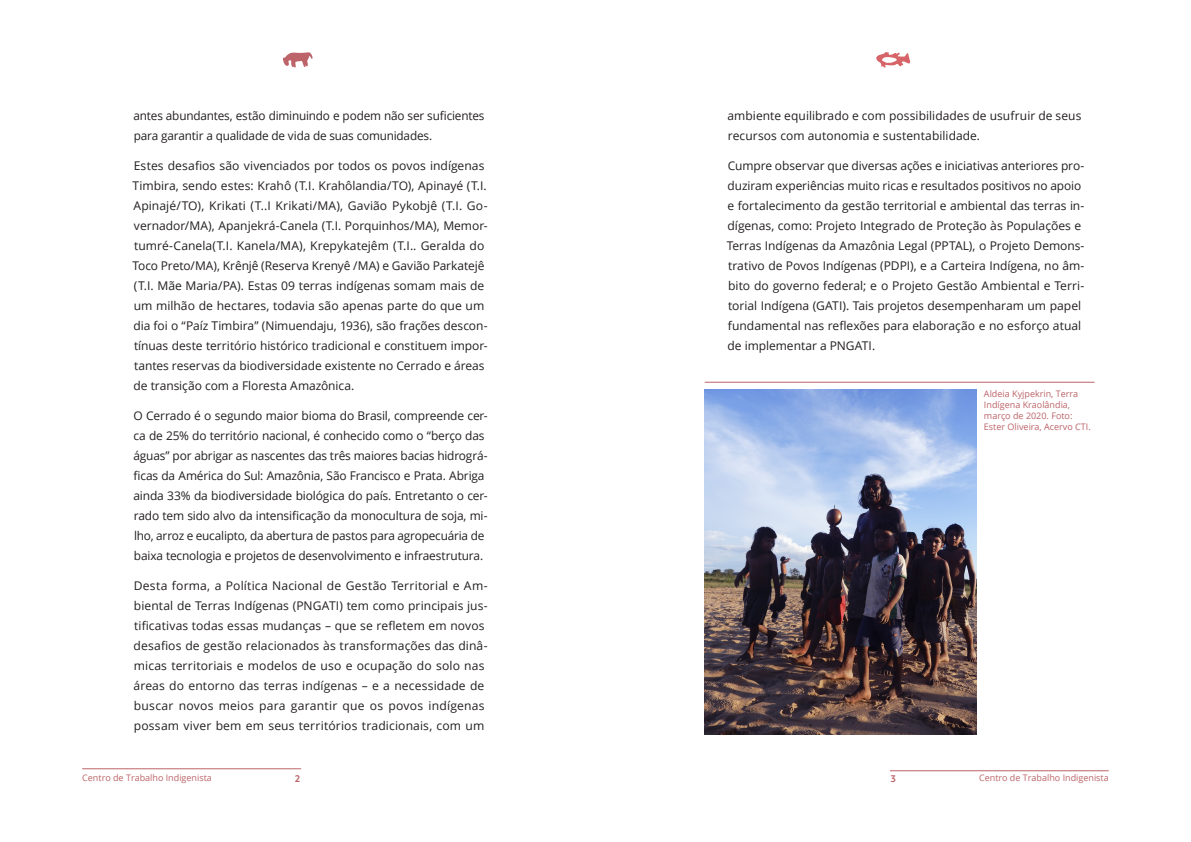
<style>
.page{position:relative;width:1191px;height:842px;background:#fff}
.page>*{position:absolute;margin:0;border:0;box-sizing:border-box;transform-origin:0 0}
.texto{font:12px/20px "Open Sans";color:#231f20}
.notas{font:9px/11px "Open Sans";color:#bc6469}
.t1{font:700 9px "Objektiv Mk 2";color:#bc6469}
</style>
<div class="page">
<hr style="left:82px;top:768px;width:219px;height:1px;background:#bc6469">
<hr style="left:890px;top:770px;width:218px;height:1px;background:#bc6469">
<img style="left:704px;top:390px;width:272px;height:344px">
<hr style="left:704px;top:382px;width:390px;height:1px;background:#bc6469">
<svg style="left:876px;top:52px;width:34px;height:16px"></svg>
<svg style="left:283px;top:52px;width:30px;height:16px"></svg>
<p class="texto" style="left:133px;top:105px;width:352px">antes abundantes, estão diminuindo e podem não ser suficientes para garantir a qualidade de vida de suas comunidades.</p>
<p class="texto" style="left:133px;top:155px;width:356px">Estes desafios são vivenciados por todos os povos indígenas Timbira, sendo estes: Krahô (T.I. Krahôlandia/TO), Apinayé (T.I.<br>Apinajé/TO), Krikati (T..I Krikati/MA), Gavião Pykobjê (T.I. Go&shy;vernador/MA), Apanjekrá-Canela (T.I. Porquinhos/MA), Memor&shy;tumré-Canela(T.I. Kanela/MA), Krepykatejêm (T.I.. Geralda do Toco Preto/MA), Krênjê (Reserva Krenyê /MA) e Gavião Parkatejê (T.I. Mãe Maria/PA). Estas 09 terras indígenas somam mais de um milhão de hectares, todavia são apenas parte do que um dia foi o “Paíz Timbira” (Nimuendaju, 1936), são frações descon&shy;tínuas deste território histórico tradicional e constituem impor&shy;tantes reservas da biodiversidade existente no Cerrado e áreas de transição com a Floresta Amazônica.</p>
<p class="texto" style="left:133px;top:405px;width:355px">O Cerrado é o segundo maior bioma do Brasil, compreende cer&shy;ca de 25% do território nacional, é conhecido como o “berço das águas” por abrigar as nascentes das três maiores bacias hidrográ&shy;ficas da América do Sul: Amazônia, São Francisco e Prata. Abriga ainda 33% da biodiversidade biológica do país. Entretanto o cer&shy;rado tem sido alvo da intensificação da monocultura de soja, mi&shy;lho, arroz e eucalipto, da abertura de pastos para agropecuária de baixa tecnologia e projetos de desenvolvimento e infraestrutura.</p>
<p class="texto" style="left:133px;top:575px;width:355px">Desta forma, a Política Nacional de Gestão Territorial e Am&shy;biental de Terras Indígenas (PNGATI) tem como principais jus&shy;tificativas todas essas mudanças – que se refletem em novos desafios de gestão relacionados às transformações das dinâ&shy;micas territoriais e modelos de uso e ocupação do solo nas áreas do entorno das terras indígenas – e a necessidade de buscar novos meios para garantir que os povos indígenas possam viver bem em seus territórios tradicionais, com um</p>
<p class="texto" style="left:727px;top:105px;width:355px">ambiente equilibrado e com possibilidades de usufruir de seus recursos com autonomia e sustentabilidade.</p>
<p class="texto" style="left:726px;top:155px;width:359px">Cumpre observar que diversas ações e iniciativas anteriores pro&shy;duziram experiências muito ricas e resultados positivos no apoio e fortalecimento da gestão territorial e ambiental das terras in&shy;dígenas, como: Projeto Integrado de Proteção às Populações e Terras Indígenas da Amazônia Legal (PPTAL), o Projeto Demons&shy;trativo de Povos Indígenas (PDPI), e a Carteira Indígena, no âm&shy;bito do governo federal; e o Projeto Gestão Ambiental e Terri&shy;torial Indígena (GATI). Tais projetos desempenharam um papel fundamental nas reflexões para elaboração e no esforço atual de implementar a PNGATI.</p>
<p class="notas" style="left:984px;top:388px;width:108px">Aldeia Kyjpekrin, Terra<br>Indígena Kraolândia, março de 2020. Foto:<br>Ester Oliveira, Acervo CTI.</p>
<p class="notas" style="left:82px;top:772px;width:131px">Centro de Trabalho Indigenista</p>
<p class="notas" style="left:979px;top:772px;width:131px">Centro de Trabalho Indigenista</p>
<p class="t1" style="left:295px;top:772px;width:7px">2</p>
<p class="t1" style="left:890px;top:772px;width:7px">3</p>
</div>
